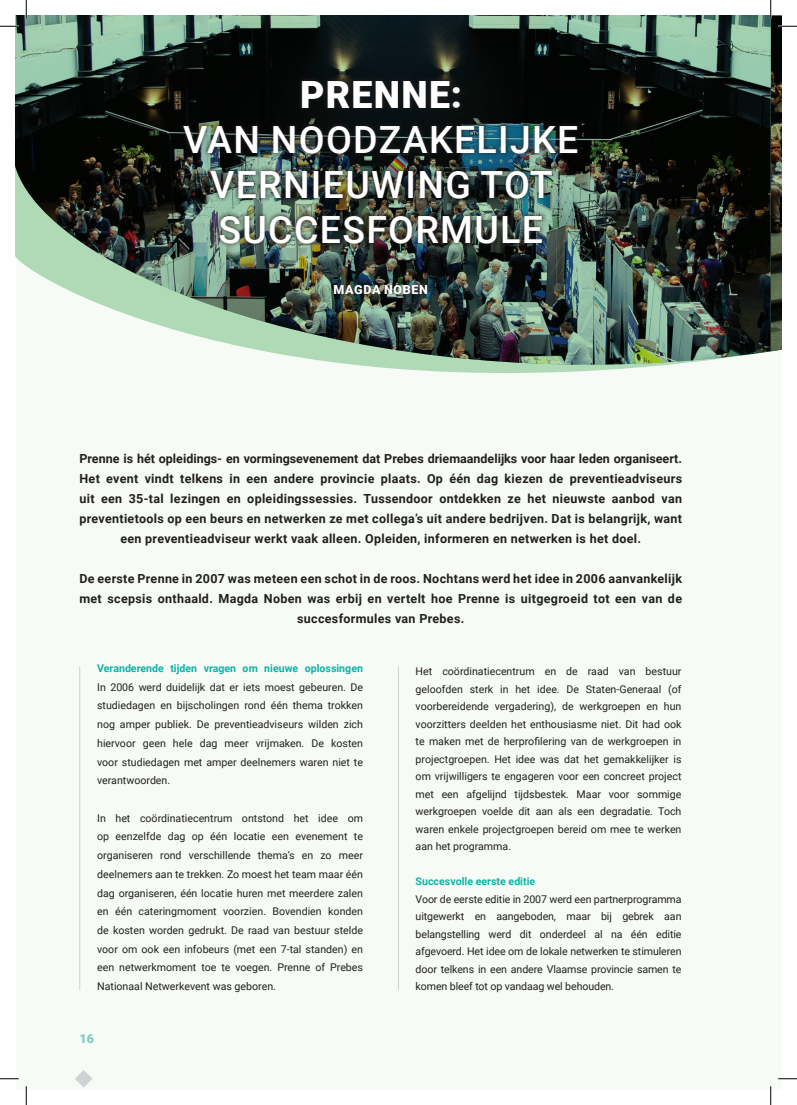
<style>
.page{position:relative;width:797px;height:1105px;background:#fff}
.page>*{position:absolute;margin:0;border:0;box-sizing:border-box;transform-origin:0 0}
.t1{font:500 37.5px/45px "Roboto";letter-spacing:.035em;color:#fff;text-align:center}
.t2{font:900 37.5px "Roboto";letter-spacing:.035em;color:#fff}
.t3{font:700 12.5px/20px "Roboto";letter-spacing:.025em;color:#231f20;text-align:center}
.t4{font:900 12.5px "Roboto";letter-spacing:.05em;color:#fff}
.t5{font:900 12.5px "Roboto";color:#7eccc1}
.t6{font:10.62px/17.5px "Roboto";color:#231f20;text-align:justify}
.t7{font:700 10.62px "Roboto";color:#11b1a8}
</style>
<div class="page">
<div style="left:16px;top:18px;width:765px;height:1071px;background:#f6fbf6"></div>
<svg style="left:75px;top:1070px;width:18px;height:17px"></svg>
<hr style="left:79px;top:666px;width:1px;height:324px;background:#d1d2d4">
<hr style="left:398px;top:666px;width:1px;height:324px;background:#d1d2d4">
<svg style="left:367px;top:366px;width:286px;height:7px;fill:#afdab5"></svg>
<img style="left:16px;top:16px;width:754px;height:350px">
<div style="left:178px;top:75px;width:405px;height:173px;background:#231f20;opacity:.75"></div>
<div style="left:333px;top:283px;width:96px;height:12px;background:#231f20;opacity:.75"></div>
<svg style="left:0;top:25px;width:19px;height:2px"></svg>
<svg style="left:0;top:1078px;width:19px;height:1px"></svg>
<svg style="left:778px;top:1078px;width:19px;height:1px"></svg>
<svg style="left:25px;top:0;width:2px;height:19px"></svg>
<svg style="left:25px;top:1086px;width:2px;height:19px"></svg>
<svg style="left:770px;top:0;width:27px;height:352px"></svg>
<svg style="left:770px;top:1086px;width:1px;height:19px"></svg>
<h1 class="t2" style="left:300px;top:68px;width:163px">PRENNE:</h1>
<h1 class="t1" style="left:183px;top:115px;width:397px">VAN NOODZAKELIJKE<br>VERNIEUWING TOT<br>SUCCESFORMULE</h1>
<p class="t4" style="left:333px;top:281px;width:96px">MAGDA NOBEN</p>
<p class="t3" style="left:79px;top:448px;width:604px">Prenne is hét opleidings- en vormingsevenement dat Prebes driemaandelijks voor haar leden organiseert.<br>Het event vindt telkens in een andere provincie plaats. Op één dag kiezen de preventieadviseurs uit een 35-tal lezingen en opleidingssessies. Tussendoor ontdekken ze het nieuwste aanbod van preventietools op een beurs en netwerken ze met collega’s uit andere bedrijven. Dat is belangrijk, want een preventieadviseur werkt vaak alleen. Opleiden, informeren en netwerken is het doel.</p>
<p class="t3" style="left:79px;top:568px;width:604px">De eerste Prenne in 2007 was meteen een schot in de roos. Nochtans werd het idee in 2006 aanvankelijk met scepsis onthaald. Magda Noben was erbij en vertelt hoe Prenne is uitgegroeid tot een van de succesformules van Prebes.</p>
<p class="t7" style="left:97px;top:661px;width:267px">Veranderende tijden vragen om nieuwe oplossingen</p>
<p class="t6" style="left:97px;top:677px;width:267px;line-height:18.8px">In 2006 werd duidelijk dat er iets moest gebeuren. De studiedagen en bijscholingen rond één thema trokken nog amper publiek. De preventieadviseurs wilden zich hiervoor geen hele dag meer vrijmaken. De kosten voor studiedagen met amper deelnemers waren niet te verantwoorden.</p>
<p class="t6" style="left:97px;top:808px;width:267px;line-height:18.8px">In het coördinatiecentrum ontstond het idee om op eenzelfde dag op één locatie een evenement te organiseren rond verschillende thema’s en zo meer deelnemers aan te trekken. Zo moest het team maar één dag organiseren, één locatie huren met meerdere zalen en één cateringmoment voorzien. Bovendien konden de kosten worden gedrukt. De raad van bestuur stelde voor om ook een infobeurs (met een 7-tal standen) en een netwerkmoment toe te voegen. Prenne of Prebes Nationaal Netwerkevent was geboren.</p>
<p class="t5" style="left:79px;top:1030px;width:16px">16</p>
<p class="t6" style="left:415px;top:662px;width:267px">Het coördinatiecentrum en de raad van bestuur geloofden sterk in het idee. De Staten-Generaal (of voorbereidende vergadering), de werkgroepen en hun voorzitters deelden het enthousiasme niet. Dit had ook te maken met de herprofilering van de werkgroepen in projectgroepen. Het idee was dat het gemakkelijker is om vrijwilligers te engageren voor een concreet project met een afgelijnd tijdsbestek. Maar voor sommige werkgroepen voelde dit aan als een degradatie. Toch waren enkele projectgroepen bereid om mee te werken aan het programma.</p>
<p class="t7" style="left:415px;top:874px;width:121px">Succesvolle eerste editie</p>
<p class="t6" style="left:415px;top:890px;width:267px">Voor de eerste editie in 2007 werd een partnerprogramma uitgewerkt en aangeboden, maar bij gebrek aan belangstelling werd dit onderdeel al na één editie afgevoerd. Het idee om de lokale netwerken te stimuleren door telkens in een andere Vlaamse provincie samen te komen bleef tot op vandaag wel behouden.</p>
</div>
